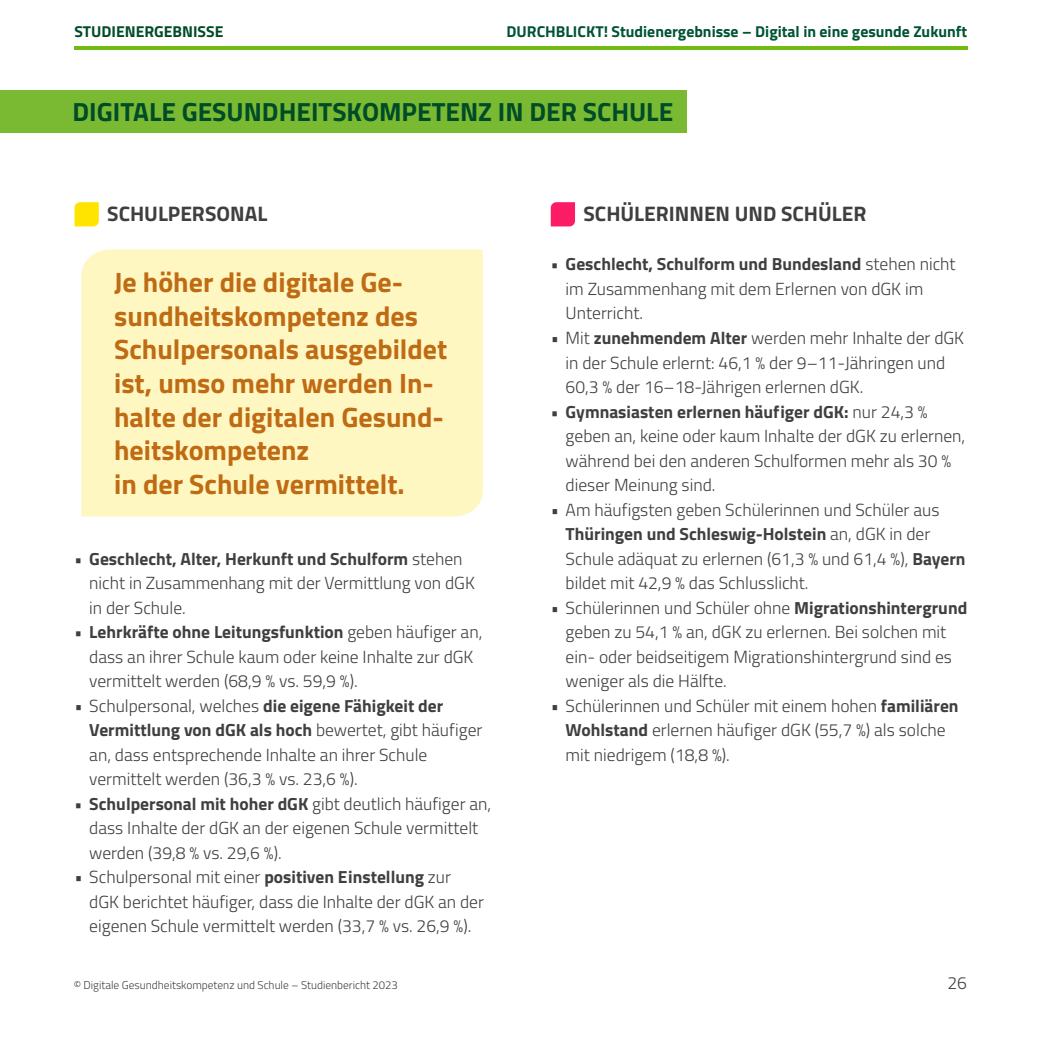
<style>
.page{position:relative;width:1042px;height:1042px;background:#fff}
.page>*{position:absolute;margin:0;border:0;box-sizing:border-box;transform-origin:0 0}
.Quotes{font:700 28px/33.6px "BGEK Titillium";color:#bf6b14}
.t1{font:700 26.25px "BGEK Titillium";color:#004b28}
.H_4{font:700 21px "BGEK Titillium";color:#3f3f40}
.t2{font:300 17.5px/24.5px "BGEK Titillium";color:#3f3f40}
.t3{font:700 15.75px "BGEK Titillium";color:#005433}
.t4{font:700 15.75px "BGEK Titillium";color:#004b28}
.t5{font:300 11.38px "BGEK Titillium";color:#3f3f40}
.s1{font-weight:700}
</style>
<div class="page">
<div style="left:0;top:90px;width:686px;height:42px;background:#7ab932"></div>
<hr style="left:74px;top:46px;width:893px;height:4px;background:#71bb12">
<svg style="left:75px;top:202px;width:24px;height:24px"></svg>
<div style="left:81px;top:250px;width:402px;height:266px;background:#fff7c2"></div>
<svg style="left:551px;top:202px;width:24px;height:24px"></svg>
<p class="t4" style="left:74px;top:19px;width:151px">STUDIENERGEBNISSE</p>
<p class="t3" style="left:506px;top:20px;width:462px">DURCHBLICKT! Studienergebnisse – Digital in eine gesunde Zukunft</p>
<h3 class="t1" style="left:73px;top:92px;width:602px">DIGITALE GESUNDHEITSKOMPETENZ IN DER SCHULE</h3>
<h4 class="H_4" style="left:107px;top:198px;width:161px">SCHULPERSONAL</h4>
<p class="Quotes" style="left:114px;top:264px;width:335px">Je höher die digitale Ge&shy;sundheitskompetenz des<br>Schulpersonals ausgebildet ist, umso mehr werden In&shy;halte der digitalen Gesund&shy;heitskompetenz</p>
<p class="Quotes" style="left:114px;top:466px;width:292px">in der Schule vermittelt.</p>
<p class="t2" style="left:89px;top:545px;width:387px;text-indent:-15px"><span class="s1">• Geschlecht, Alter, Herkunft und Schulform</span> stehen nicht in Zusammenhang mit der Vermittlung von dGK in der Schule.</p>
<p class="t2" style="left:89px;top:619px;width:395px;text-indent:-15px"><span class="s1">• Lehrkräfte ohne Leitungsfunktion</span> geben häufiger an, dass an ihrer Schule kaum oder keine Inhalte zur dGK vermittelt werden (68,9 % vs. 59,9 %).</p>
<p class="t2" style="left:89px;top:692px;width:395px;text-indent:-15px">• Schulpersonal, welches <span class="s1">die eigene Fähigkeit der Vermittlung von dGK als hoch</span> bewertet, gibt häufiger an, dass entsprechende Inhalte an ihrer Schule vermittelt werden (36,3 % vs. 23,6 %).</p>
<p class="t2" style="left:89px;top:790px;width:403px;text-indent:-15px"><span class="s1">• Schulpersonal mit hoher dGK</span> gibt deutlich häufiger an, dass Inhalte der dGK an der eigenen Schule vermittelt werden (39,8 % vs. 29,6 %).</p>
<p class="t2" style="left:89px;top:864px;width:396px;text-indent:-15px">• Schulpersonal mit einer <span class="s1">positiven Einstellung</span> zur dGK berichtet häufiger, dass die Inhalte der dGK an der eigenen Schule vermittelt werden (33,7 % vs. 26,9 %).</p>
<h4 class="H_4" style="left:583px;top:198px;width:284px">SCHÜLERINNEN UND SCHÜLER</h4>
<p class="t2" style="left:566px;top:251px;width:391px;text-indent:-15px"><span class="s1">• Geschlecht, Schulform und Bundesland</span> stehen nicht im Zusammenhang mit dem Erlernen von dGK im<br>Unterricht.</p>
<p class="t2" style="left:566px;top:325px;width:400px;text-indent:-15px">• Mit <span class="s1">zunehmendem Alter</span> werden mehr Inhalte der dGK in der Schule erlernt: 46,1 % der 9–11-Jähringen und<br>60,3 % der 16–18-Jährigen erlernen dGK.</p>
<p class="t2" style="left:566px;top:398px;width:401px;text-indent:-15px"><span class="s1">• Gymnasiasten erlernen häufiger dGK:</span> nur 24,3 % geben an, keine oder kaum Inhalte der dGK zu erlernen, während bei den anderen Schulformen mehr als 30 % dieser Meinung sind.</p>
<p class="t2" style="left:566px;top:496px;width:401px;text-indent:-15px">• Am häufigsten geben Schülerinnen und Schüler aus <span class="s1">Thüringen und Schleswig-Holstein</span> an, dGK in der Schule adäquat zu erlernen (61,3 % und 61,4 %), <span class="s1">Bayern </span>bildet mit 42,9 % das Schlusslicht.</p>
<p class="t2" style="left:566px;top:594px;width:403px;text-indent:-15px">• Schülerinnen und Schüler ohne <span class="s1">Migrationshintergrund </span>geben zu 54,1 % an, dGK zu erlernen. Bei solchen mit ein- oder beidseitigem Migrationshintergrund sind es weniger als die Hälfte.</p>
<p class="t2" style="left:566px;top:692px;width:394px;text-indent:-15px">• Schülerinnen und Schüler mit einem hohen <span class="s1">familiären<br>Wohlstand</span> erlernen häufiger dGK (55,7 %) als solche mit niedrigem (18,8 %).</p>
<p class="t5" style="left:74px;top:977px;width:326px">© Digitale Gesundheitskompetenz und Schule – Studienbericht 2023</p>
<p class="t2" style="left:947px;top:970px;width:21px">26</p>
</div>
